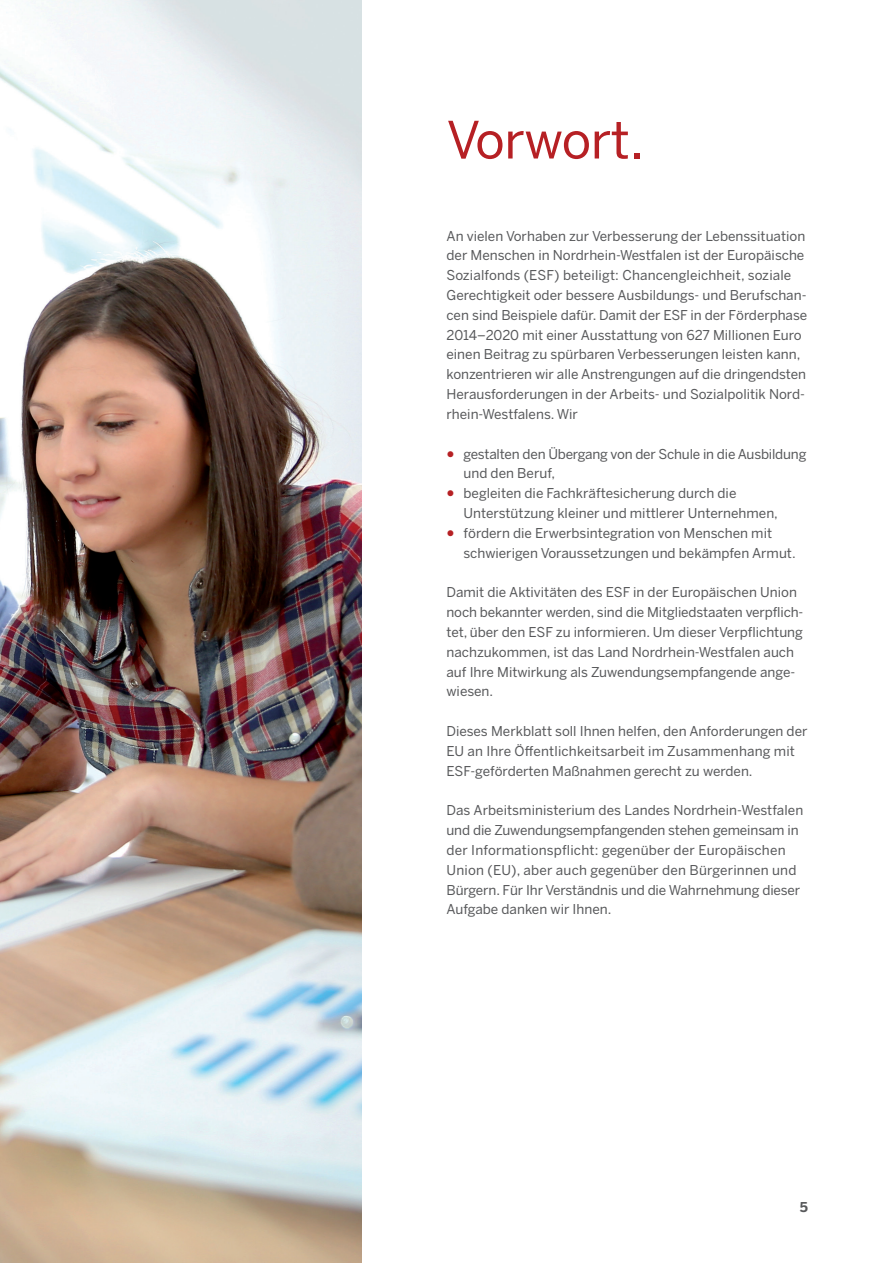
<style>
.page{position:relative;width:893px;height:1263px;background:#fff}
.page>*{position:absolute;margin:0;border:0;box-sizing:border-box;transform-origin:0 0}
.t1{font:51px "Benton Sans";letter-spacing:-.01em;color:#b62024}
.t2{font:13.5px/19.8px "Benton Sans";color:#57585a}
.t3{font:700 13.5px "Benton Sans";color:#57585a}
.s1{font-family:"Georgia";font-weight:700;color:#b62024}
</style>
<div class="page">
<img style="left:0;top:0;width:361px;height:1263px">
<h1 class="t1" style="left:446px;top:110px;width:198px">Vorwort.</h1>
<p class="t2" style="left:446px;top:226px;width:362px">An vielen Vorhaben zur Verbesserung der Lebenssituation der Menschen in Nordrhein-Westfalen ist der Europäische Sozialfonds (ESF) beteiligt: Chancengleichheit, soziale Gerechtigkeit oder bessere Ausbildungs- und Berufschan&shy;cen sind Beispiele dafür. Damit der ESF in der Förderphase 2014–2020 mit einer Ausstattung von 627 Millionen Euro einen Beitrag zu spürbaren Verbesserungen leisten kann, konzentrieren wir alle Anstrengungen auf die dringendsten Herausforderungen in der Arbeits- und Sozialpolitik Nord&shy;rhein-Westfalens. Wir</p>
<p class="t2" style="left:463px;top:444px;width:344px;text-indent:-17px"><span class="s1">●</span> gestalten den Übergang von der Schule in die Ausbildung und den Beruf,</p>
<p class="t2" style="left:463px;top:483px;width:316px;text-indent:-17px"><span class="s1">●</span> begleiten die Fachkräftesicherung durch die<br>Unterstützung kleiner und mittlerer Unternehmen,</p>
<p class="t2" style="left:463px;top:523px;width:334px;text-indent:-17px"><span class="s1">●</span> fördern die Erwerbsintegration von Menschen mit schwierigen Voraussetzungen und bekämpfen Armut.</p>
<p class="t2" style="left:446px;top:582px;width:358px">Damit die Aktivitäten des ESF in der Europäischen Union noch bekannter werden, sind die Mitgliedstaaten verpflich&shy;tet, über den ESF zu informieren. Um dieser Verpflichtung nachzukommen, ist das Land Nordrhein-Westfalen auch auf Ihre Mitwirkung als Zuwendungsempfangende ange&shy;wiesen.</p>
<p class="t2" style="left:446px;top:721px;width:363px">Dieses Merkblatt soll Ihnen helfen, den Anforderungen der<br>EU an Ihre Öffentlichkeitsarbeit im Zusammenhang mit<br>ESF- geförderten Maßnahmen gerecht zu werden.</p>
<p class="t2" style="left:446px;top:800px;width:358px">Das Arbeitsministerium des Landes Nordrhein-Westfalen und die Zuwendungsempfangenden stehen gemeinsam in der Informationspflicht: gegenüber der Europäischen Union (EU), aber auch gegenüber den Bürgerinnen und Bürgern. Für Ihr Verständnis und die Wahrnehmung dieser Aufgabe danken wir Ihnen.</p>
<p class="t3" style="left:800px;top:1199px;width:10px">5</p>
</div>
